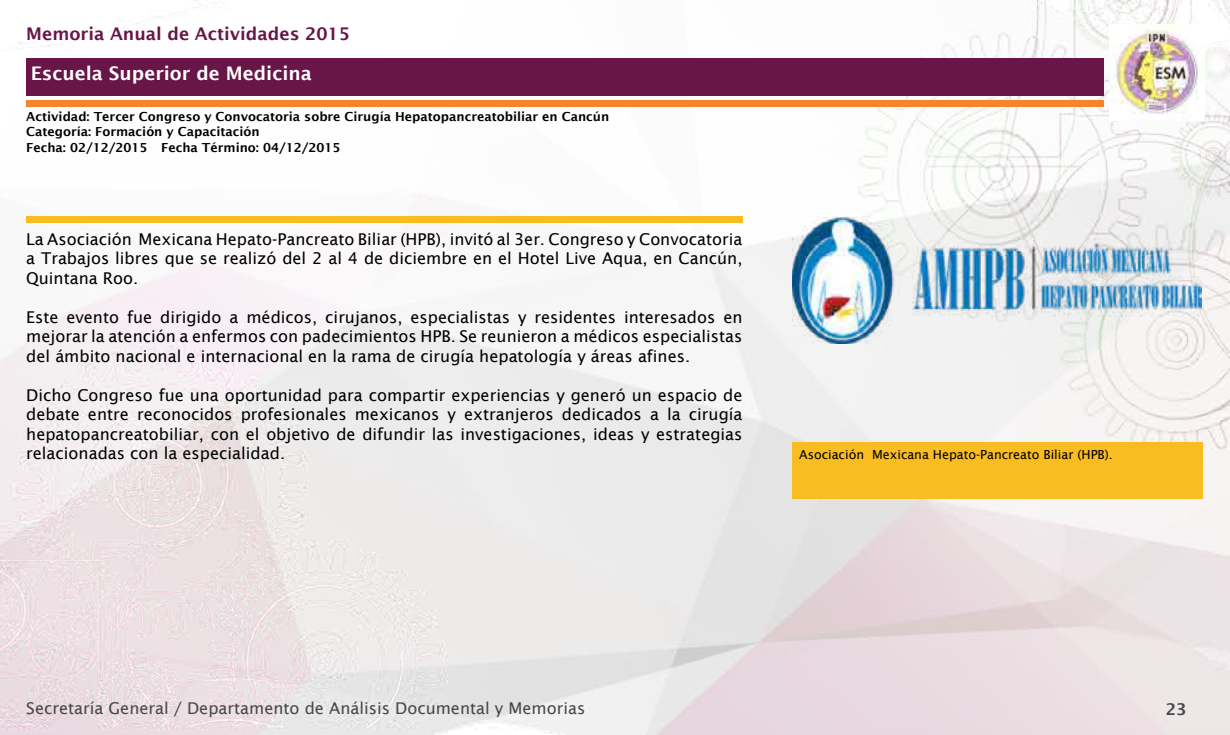
<style>
.page{position:relative;width:1230px;height:735px;background:#fff}
.page>*{position:absolute;margin:0;border:0;box-sizing:border-box;transform-origin:0 0}
.t1{font:600 18.75px "Lucida Sans";color:#fff}
.t2{font:600 17.5px "Lucida Sans";color:#681547}
.t3{font:16.25px/19.5px "Lucida Sans";color:#000;text-align:justify}
.t4{font:16.25px "Lucida Sans";color:#45484a}
.t5{font:600 16.25px "Lucida Sans";color:#45484a}
.t6{font:600 12.5px/15px "Lucida Sans";color:#000}
.t7{font:12.5px "Lucida Sans";color:#000}
</style>
<div class="page">
<img style="left:0;top:0;width:1230px;height:735px">
<img style="left:1109px;top:24px;width:95px;height:97px">
<div style="left:26px;top:58px;width:1078px;height:38px;background:#681547"></div>
<div style="left:26px;top:216px;width:716px;height:7px;background:#f9bc21"></div>
<div style="left:26px;top:100px;width:1078px;height:6px;background:#f6842a"></div>
<div style="left:792px;top:443px;width:411px;height:56px;background:#f9bc21"></div>
<img style="left:792px;top:216px;width:410px;height:128px">
<p class="t2" style="left:26px;top:24px;width:325px">Memoria Anual de Actividades 2015</p>
<p class="t1" style="left:31px;top:63px;width:283px">Escuela Superior de Medicina</p>
<p class="t6" style="left:26px;top:109px;width:585px">Actividad: Tercer Congreso y Convocatoria sobre Cirugía Hepatopancreatobiliar en Cancún<br>Categoría: Formación y Capacitación</p>
<p class="t6" style="left:26px;top:140px;width:316px">Fecha: 02/12/2015 Fecha Término: 04/12/2015</p>
<p class="t3" style="left:26px;top:229px;width:718px">La Asociación Mexicana Hepato-Pancreato Biliar (HPB), invitó al 3er. Congreso y Convocatoria a Trabajos libres que se realizó del 2 al 4 de diciembre en el Hotel Live Aqua, en Cancún, Quintana Roo.</p>
<p class="t3" style="left:26px;top:307px;width:718px">Este evento fue dirigido a médicos, cirujanos, especialistas y residentes interesados en mejorar la atención a enfermos con padecimientos HPB. Se reunieron a médicos especialistas del ámbito nacional e internacional en la rama de cirugía hepatología y áreas afines.</p>
<p class="t3" style="left:26px;top:385px;width:718px">Dicho Congreso fue una oportunidad para compartir experiencias y generó un espacio de debate entre reconocidos profesionales mexicanos y extranjeros dedicados a la cirugía hepatopancreatobiliar, con el objetivo de difundir las investigaciones, ideas y estrategias relacionadas con la especialidad.</p>
<p class="t7" style="left:799px;top:447px;width:315px">Asociación Mexicana Hepato-Pancreato Biliar (HPB).</p>
<p class="t4" style="left:26px;top:699px;width:561px">Secretaría General / Departamento de Análisis Documental y Memorias</p>
<p class="t5" style="left:1166px;top:700px;width:22px">23</p>
</div>
